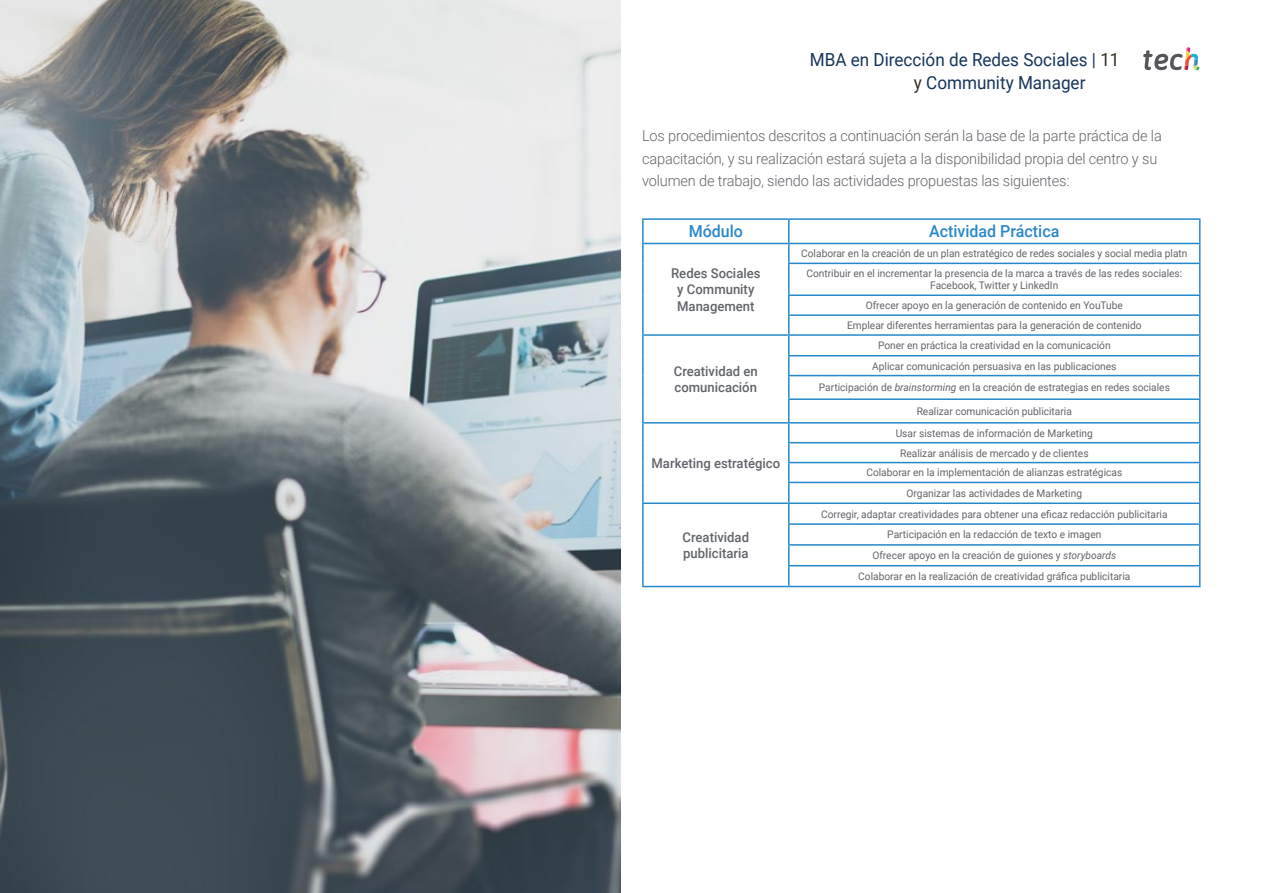
<style>
.page{position:relative;width:1263px;height:893px;background:#fff}
.page>*{position:absolute;margin:0;border:0;box-sizing:border-box;transform-origin:0 0}
.t1{font:18px/22.5px "Roboto";color:#153559;scale:.95 1}
.t2{font:500 16.5px "Roboto";color:#2988c9}
.t3{font:300 15px/22.5px "Roboto";letter-spacing:-.01em;color:#61646a}
.t4{font:500 13.5px/16.5px "Roboto";color:#61646a}
.t5{font:10.5px/20px "Roboto";color:#61646a;text-align:center}
.s1{color:#312e20}
.s2{font-style:italic}
</style>
<div class="page">
<hr style="left:642px;top:586px;width:147px;height:1px;background:#2488c9">
<hr style="left:642px;top:243px;width:147px;height:1px;background:#2488c9">
<hr style="left:642px;top:218px;width:147px;height:2px;background:#2488c9">
<hr style="left:642px;top:220px;width:2px;height:23px;background:#2488c9">
<svg style="left:642px;top:244px;width:2px;height:19px"></svg>
<hr style="left:642px;top:263px;width:2px;height:32px;background:#2488c9">
<hr style="left:642px;top:295px;width:2px;height:20px;background:#2488c9">
<svg style="left:642px;top:315px;width:2px;height:19px"></svg>
<hr style="left:642px;top:504px;width:2px;height:20px;background:#2488c9">
<hr style="left:642px;top:524px;width:2px;height:21px;background:#2488c9">
<hr style="left:642px;top:545px;width:2px;height:21px;background:#2488c9">
<hr style="left:642px;top:566px;width:2px;height:20px;background:#2488c9">
<hr style="left:789px;top:218px;width:411px;height:2px;background:#2488c9">
<hr style="left:789px;top:243px;width:411px;height:1px;background:#2488c9">
<svg style="left:788px;top:220px;width:1px;height:43px"></svg>
<svg style="left:1199px;top:220px;width:1px;height:43px"></svg>
<hr style="left:788px;top:263px;width:412px;height:1px;background:#2488c9">
<hr style="left:788px;top:264px;width:1px;height:30px;background:#2488c9">
<hr style="left:1199px;top:264px;width:1px;height:30px;background:#2488c9">
<hr style="left:788px;top:294px;width:412px;height:2px;background:#2488c9">
<hr style="left:788px;top:314px;width:412px;height:2px;background:#2488c9">
<hr style="left:789px;top:334px;width:411px;height:2px;background:#2488c9">
<hr style="left:788px;top:355px;width:412px;height:1px;background:#2488c9">
<hr style="left:788px;top:375px;width:412px;height:1px;background:#2488c9">
<hr style="left:788px;top:398px;width:412px;height:2px;background:#2488c9">
<hr style="left:789px;top:422px;width:411px;height:2px;background:#2488c9">
<hr style="left:788px;top:442px;width:412px;height:1px;background:#2488c9">
<hr style="left:788px;top:462px;width:412px;height:1px;background:#2488c9">
<hr style="left:788px;top:482px;width:412px;height:1px;background:#2488c9">
<hr style="left:789px;top:502px;width:411px;height:2px;background:#2488c9">
<hr style="left:788px;top:523px;width:412px;height:2px;background:#2488c9">
<hr style="left:788px;top:544px;width:412px;height:2px;background:#2488c9">
<hr style="left:788px;top:565px;width:412px;height:1px;background:#2488c9">
<svg style="left:1199px;top:296px;width:1px;height:290px"></svg>
<hr style="left:789px;top:586px;width:411px;height:1px;background:#2488c9">
<hr style="left:642px;top:334px;width:147px;height:2px;background:#2488c9">
<hr style="left:642px;top:336px;width:2px;height:20px;background:#2488c9">
<hr style="left:642px;top:356px;width:2px;height:20px;background:#2488c9">
<hr style="left:642px;top:376px;width:2px;height:23px;background:#2488c9">
<hr style="left:642px;top:399px;width:2px;height:23px;background:#2488c9">
<hr style="left:642px;top:422px;width:147px;height:2px;background:#2488c9">
<svg style="left:642px;top:424px;width:2px;height:19px"></svg>
<hr style="left:642px;top:443px;width:2px;height:20px;background:#2488c9">
<svg style="left:642px;top:463px;width:2px;height:19px"></svg>
<hr style="left:642px;top:482px;width:2px;height:20px;background:#2488c9">
<svg style="left:788px;top:296px;width:1px;height:290px"></svg>
<hr style="left:642px;top:502px;width:147px;height:2px;background:#2488c9">
<img style="left:0;top:0;width:621px;height:893px">
<svg style="left:1143px;top:47px;width:56px;height:24px"></svg>
<h1 class="t1" style="left:914px;top:48px;width:218px;text-indent:-104px">MBA en Dirección de Redes Sociales | <span class="s1">11 y</span> Community Manager</h1>
<p class="t3" style="left:642px;top:124px;width:521px">Los procedimientos descritos a continuación serán la base de la parte práctica de la capacitación, y su realización estará sujeta a la disponibilidad propia del centro y su volumen de trabajo, siendo las actividades propuestas las siguientes:</p>
<h2 class="t2" style="left:689px;top:220px;width:56px">Módulo</h2>
<h2 class="t2" style="left:929px;top:220px;width:132px">Actividad Práctica</h2>
<p class="t4" style="left:671px;top:264px;width:91px;text-align:center">Redes Sociales y Community<br>Management</p>
<p class="t5" style="left:801px;top:243px;width:388px">Colaborar en la creación de un plan estratégico de redes sociales y social media platn<br>Contribuir en el incrementar la presencia de la marca a través de las redes sociales:</p>
<p class="t5" style="left:847px;top:275px;width:296px">Facebook, Twitter y LinkedIn<br>Ofrecer apoyo en la generación de contenido en YouTube<br>Emplear diferentes herramientas para la generación de contenido</p>
<p class="t4" style="left:674px;top:362px;width:86px">Creatividad en comunicación</p>
<p class="t4" style="left:651px;top:455px;width:130px">Marketing estratégico</p>
<p class="t4" style="left:682px;top:528px;width:68px">Creatividad publicitaria</p>
<p class="t5" style="left:872px;top:335px;width:246px">Poner en práctica la creatividad en la comunicación<br>Aplicar comunicación persuasiva en las publicaciones</p>
<p class="t5" style="left:819px;top:377px;width:353px">Participación de <span class="s2">brainstorming</span> en la creación de estrategias en redes sociales</p>
<p class="t5" style="left:917px;top:401px;width:157px">Realizar comunicación publicitaria</p>
<p class="t5" style="left:866px;top:422px;width:257px">Usar sistemas de información de Marketing<br>Realizar análisis de mercado y de clientes<br>Colaborar en la implementación de alianzas estratégicas Organizar las actividades de Marketing</p>
<p class="t5" style="left:821px;top:503px;width:348px;line-height:20.9px">Corregir, adaptar creatividades para obtener una eficaz redacción publicitaria Participación en la redacción de texto e imagen<br>Ofrecer apoyo en la creación de guiones y <span class="s2">storyboards<br></span>Colaborar en la realización de creatividad gráfica publicitaria</p>
</div>
